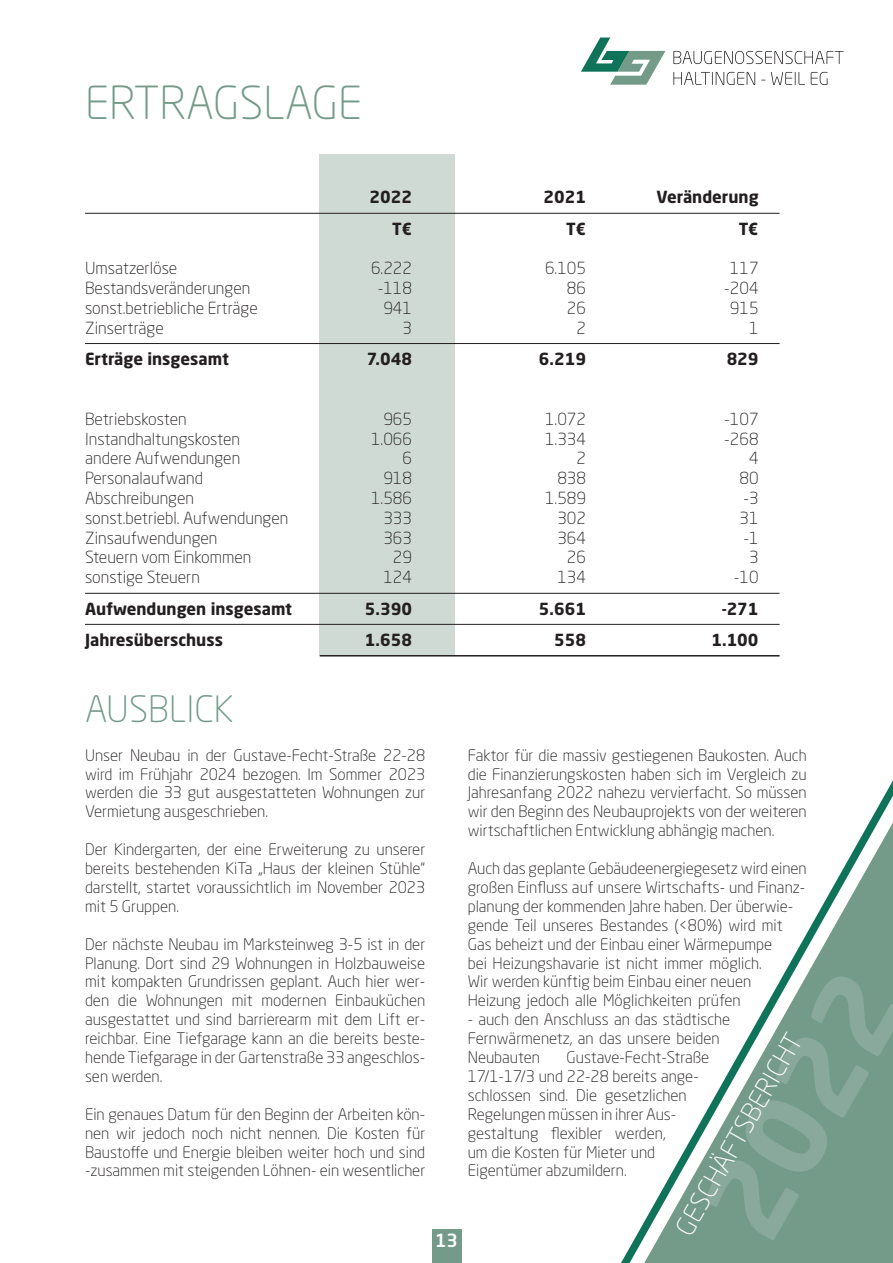
<style>
.page{position:relative;width:893px;height:1263px;background:#fff}
.page>*{position:absolute;margin:0;border:0;box-sizing:border-box;transform-origin:0 0}
.Absatzformat_2{font:300 45px "Neo Sans Pro";color:#749b8a}
.Absatzformat_2-2{font:300 36px "Neo Sans Pro";color:#749b8a}
.t1{font:300 25.95px "Neo Sans Pro";color:#fff}
.t2{font:500 18px "Neo Sans Pro";color:#fff}
.Absatzformat_2-3{font:300 16.5px "Neo Sans Pro";color:#231f20}
.Absatzformat_2-4{font:700 16.5px "Neo Sans Pro";color:#231f20}
.Absatzformat_2-5{font:300 15.75px/18.9px "Neo Sans Pro";color:#231f20;text-align:justify}
</style>
<div class="page">
<svg style="left:468px;top:592px;width:425px;height:671px"></svg>
<div style="left:432px;top:1229px;width:29px;height:34px;background:#749b8a"></div>
<svg style="left:673px;top:51px;width:171px;height:13px"></svg>
<svg style="left:673px;top:72px;width:82px;height:13px"></svg>
<svg style="left:771px;top:72px;width:34px;height:13px"></svg>
<svg style="left:811px;top:72px;width:16px;height:13px"></svg>
<svg style="left:581px;top:38px;width:84px;height:47px"></svg>
<div style="left:320px;top:154px;width:135px;height:502px;background:#cfdad4"></div>
<hr style="left:85px;top:213px;width:695px;height:1px;background:#231f20">
<hr style="left:85px;top:343px;width:695px;height:1px;background:#231f20">
<hr style="left:85px;top:593px;width:695px;height:1px;background:#231f20">
<hr style="left:85px;top:624px;width:695px;height:1px;background:#231f20">
<hr style="left:320px;top:655px;width:460px;height:1px;background:#231f20">
<p class="Absatzformat_2" style="left:85px;top:76px;width:279px">ERTRAGSLAGE</p>
<p class="Absatzformat_2-4" style="left:369px;top:187px;width:44px">2022</p>
<p class="Absatzformat_2-4" style="left:543px;top:187px;width:44px">2021</p>
<p class="Absatzformat_2-4" style="left:657px;top:187px;width:103px">Veränderung</p>
<p class="Absatzformat_2-4" style="left:392px;top:218px;width:21px">T€</p>
<p class="Absatzformat_2-4" style="left:566px;top:218px;width:21px">T€</p>
<p class="Absatzformat_2-4" style="left:739px;top:218px;width:21px">T€</p>
<p class="Absatzformat_2-3" style="left:85px;top:258px;width:94px">Umsatzerlöse</p>
<p class="Absatzformat_2-3" style="left:371px;top:258px;width:43px">6.222</p>
<p class="Absatzformat_2-3" style="left:545px;top:258px;width:43px">6.105</p>
<p class="Absatzformat_2-3" style="left:730px;top:258px;width:30px">117</p>
<p class="Absatzformat_2-3" style="left:85px;top:278px;width:167px">Bestandsveränderungen</p>
<p class="Absatzformat_2-3" style="left:378px;top:278px;width:36px">-118</p>
<p class="Absatzformat_2-3" style="left:567px;top:278px;width:21px">86</p>
<p class="Absatzformat_2-3" style="left:724px;top:278px;width:36px">-204</p>
<p class="Absatzformat_2-3" style="left:85px;top:298px;width:174px">sonst.betriebliche Erträge</p>
<p class="Absatzformat_2-3" style="left:383px;top:298px;width:30px">941</p>
<p class="Absatzformat_2-3" style="left:567px;top:298px;width:21px">26</p>
<p class="Absatzformat_2-3" style="left:730px;top:298px;width:30px">915</p>
<p class="Absatzformat_2-3" style="left:85px;top:318px;width:80px">Zinserträge</p>
<p class="Absatzformat_2-3" style="left:402px;top:318px;width:11px">3</p>
<p class="Absatzformat_2-3" style="left:576px;top:318px;width:11px">2</p>
<p class="Absatzformat_2-3" style="left:749px;top:318px;width:11px">1</p>
<p class="Absatzformat_2-4" style="left:85px;top:349px;width:145px">Erträge insgesamt</p>
<p class="Absatzformat_2-4" style="left:367px;top:349px;width:47px">7.048</p>
<p class="Absatzformat_2-4" style="left:539px;top:349px;width:49px">6.219</p>
<p class="Absatzformat_2-4" style="left:727px;top:349px;width:33px">829</p>
<p class="Absatzformat_2-3" style="left:85px;top:409px;width:103px">Betriebskosten</p>
<p class="Absatzformat_2-3" style="left:383px;top:409px;width:30px">965</p>
<p class="Absatzformat_2-3" style="left:545px;top:409px;width:43px">1.072</p>
<p class="Absatzformat_2-3" style="left:724px;top:409px;width:36px">-107</p>
<p class="Absatzformat_2-3" style="left:85px;top:429px;width:157px">Instandhaltungskosten</p>
<p class="Absatzformat_2-3" style="left:371px;top:429px;width:43px">1.066</p>
<p class="Absatzformat_2-3" style="left:545px;top:429px;width:43px">1.334</p>
<p class="Absatzformat_2-3" style="left:724px;top:429px;width:36px">-268</p>
<p class="Absatzformat_2-3" style="left:85px;top:448px;width:157px">andere Aufwendungen</p>
<p class="Absatzformat_2-3" style="left:402px;top:448px;width:11px">6</p>
<p class="Absatzformat_2-3" style="left:576px;top:448px;width:11px">2</p>
<p class="Absatzformat_2-3" style="left:749px;top:448px;width:11px">4</p>
<p class="Absatzformat_2-3" style="left:85px;top:468px;width:120px">Personalaufwand</p>
<p class="Absatzformat_2-3" style="left:383px;top:468px;width:30px">918</p>
<p class="Absatzformat_2-3" style="left:557px;top:468px;width:30px">838</p>
<p class="Absatzformat_2-3" style="left:739px;top:468px;width:21px">80</p>
<p class="Absatzformat_2-3" style="left:85px;top:488px;width:111px">Abschreibungen</p>
<p class="Absatzformat_2-3" style="left:371px;top:488px;width:43px">1.586</p>
<p class="Absatzformat_2-3" style="left:545px;top:488px;width:43px">1.589</p>
<p class="Absatzformat_2-3" style="left:743px;top:488px;width:17px">-3</p>
<p class="Absatzformat_2-3" style="left:85px;top:508px;width:205px">sonst.betriebl. Aufwendungen</p>
<p class="Absatzformat_2-3" style="left:383px;top:508px;width:30px">333</p>
<p class="Absatzformat_2-3" style="left:557px;top:508px;width:30px">302</p>
<p class="Absatzformat_2-3" style="left:739px;top:508px;width:21px">31</p>
<p class="Absatzformat_2-3" style="left:85px;top:528px;width:134px">Zinsaufwendungen</p>
<p class="Absatzformat_2-3" style="left:383px;top:528px;width:30px">363</p>
<p class="Absatzformat_2-3" style="left:557px;top:528px;width:30px">364</p>
<p class="Absatzformat_2-3" style="left:743px;top:528px;width:17px">-1</p>
<p class="Absatzformat_2-3" style="left:85px;top:547px;width:168px">Steuern vom Einkommen</p>
<p class="Absatzformat_2-3" style="left:393px;top:547px;width:21px">29</p>
<p class="Absatzformat_2-3" style="left:567px;top:547px;width:21px">26</p>
<p class="Absatzformat_2-3" style="left:749px;top:547px;width:11px">3</p>
<p class="Absatzformat_2-3" style="left:85px;top:567px;width:116px">sonstige Steuern</p>
<p class="Absatzformat_2-3" style="left:383px;top:567px;width:30px">124</p>
<p class="Absatzformat_2-3" style="left:557px;top:567px;width:30px">134</p>
<p class="Absatzformat_2-3" style="left:734px;top:567px;width:26px">-10</p>
<p class="Absatzformat_2-4" style="left:85px;top:598px;width:209px">Aufwendungen insgesamt</p>
<p class="Absatzformat_2-4" style="left:365px;top:598px;width:49px">5.390</p>
<p class="Absatzformat_2-4" style="left:539px;top:598px;width:49px">5.661</p>
<p class="Absatzformat_2-4" style="left:722px;top:598px;width:38px">-271</p>
<p class="Absatzformat_2-4" style="left:85px;top:629px;width:139px">Jahresüberschuss</p>
<p class="Absatzformat_2-4" style="left:365px;top:629px;width:49px">1.658</p>
<p class="Absatzformat_2-4" style="left:554px;top:629px;width:33px">558</p>
<p class="Absatzformat_2-4" style="left:711px;top:629px;width:49px">1.100</p>
<p class="Absatzformat_2-2" style="left:85px;top:687px;width:150px">AUSBLICK</p>
<p class="Absatzformat_2-5" style="left:85px;top:745px;width:342px">Unser Neubau in der Gustave-Fecht-Straße 22-28 wird im Frühjahr 2024 bezogen. Im Sommer 2023 werden die 33 gut ausgestatteten Wohnungen zur Vermietung ausgeschrieben.</p>
<p class="Absatzformat_2-5" style="left:85px;top:840px;width:342px">Der Kindergarten, der eine Erweiterung zu unserer bereits bestehenden KiTa „Haus der kleinen Stühle“ darstellt, startet voraussichtlich im November 2023 mit 5 Gruppen.</p>
<p class="Absatzformat_2-5" style="left:85px;top:934px;width:342px">Der nächste Neubau im Marksteinweg 3-5 ist in der Planung. Dort sind 29 Wohnungen in Holzbauweise mit kompakten Grundrissen geplant. Auch hier wer&shy;den die Wohnungen mit modernen Einbauküchen ausgestattet und sind barrierearm mit dem Lift er&shy;reichbar. Eine Tiefgarage kann an die bereits beste&shy;hende Tiefgarage in der Gartenstraße 33 angeschlos&shy;sen werden.</p>
<p class="Absatzformat_2-5" style="left:85px;top:1104px;width:342px">Ein genaues Datum für den Beginn der Arbeiten kön&shy;nen wir jedoch noch nicht nennen. Die Kosten für Baustoffe und Energie bleiben weiter hoch und sind -zusammen mit steigenden Löhnen- ein wesentlicher</p>
<p class="t2" style="left:435px;top:1229px;width:24px">13</p>
<p class="Absatzformat_2-5" style="left:468px;top:745px;width:341px">Faktor für die massiv gestiegenen Baukosten. Auch die Finanzierungskosten haben sich im Vergleich zu Jahresanfang 2022 nahezu vervierfacht. So müssen wir den Beginn des Neubauprojekts von der weiteren wirtschaftlichen Entwicklung abhängig machen.</p>
<p class="Absatzformat_2-5" style="left:468px;top:859px;width:341px;text-align:left">Auch das geplante Gebäudeenergiegesetz wird einen großen Einfluss auf unsere Wirtschafts- und Finanz&shy;planung der kommenden Jahre haben. Der überwie&shy;gende Teil unseres Bestandes (&lt;80%) wird mit Gas beheizt und der Einbau einer Wärmepumpe<br>bei Heizungshavarie ist nicht immer möglich.<br>Wir werden künftig beim Einbau einer neuen Heizung jedoch alle Möglichkeiten prüfen</p>
<p class="Absatzformat_2-5" style="left:468px;top:1010px;width:264px;text-align:left">- auch den Anschluss an das städtische<br>Fernwärmenetz, an das unsere beiden<br>Neubauten</p>
<h3 class="t1" style="left:669px;top:1225px;width:229px;rotate:-60deg">GESCHÄFTSBERICHT</h3>
<p class="Absatzformat_2-5" style="left:468px;top:1048px;width:243px;text-align:left;text-indent:99px">Gustave-Fecht-Straße<br>17/1-17/3 und 22-28 bereits ange&shy;schlossen sind. Die gesetzlichen<br>Regelungen müssen in ihrer Aus&shy;gestaltung flexibler werden,<br>um die Kosten für Mieter und<br>Eigentümer abzumildern.</p>
</div>
